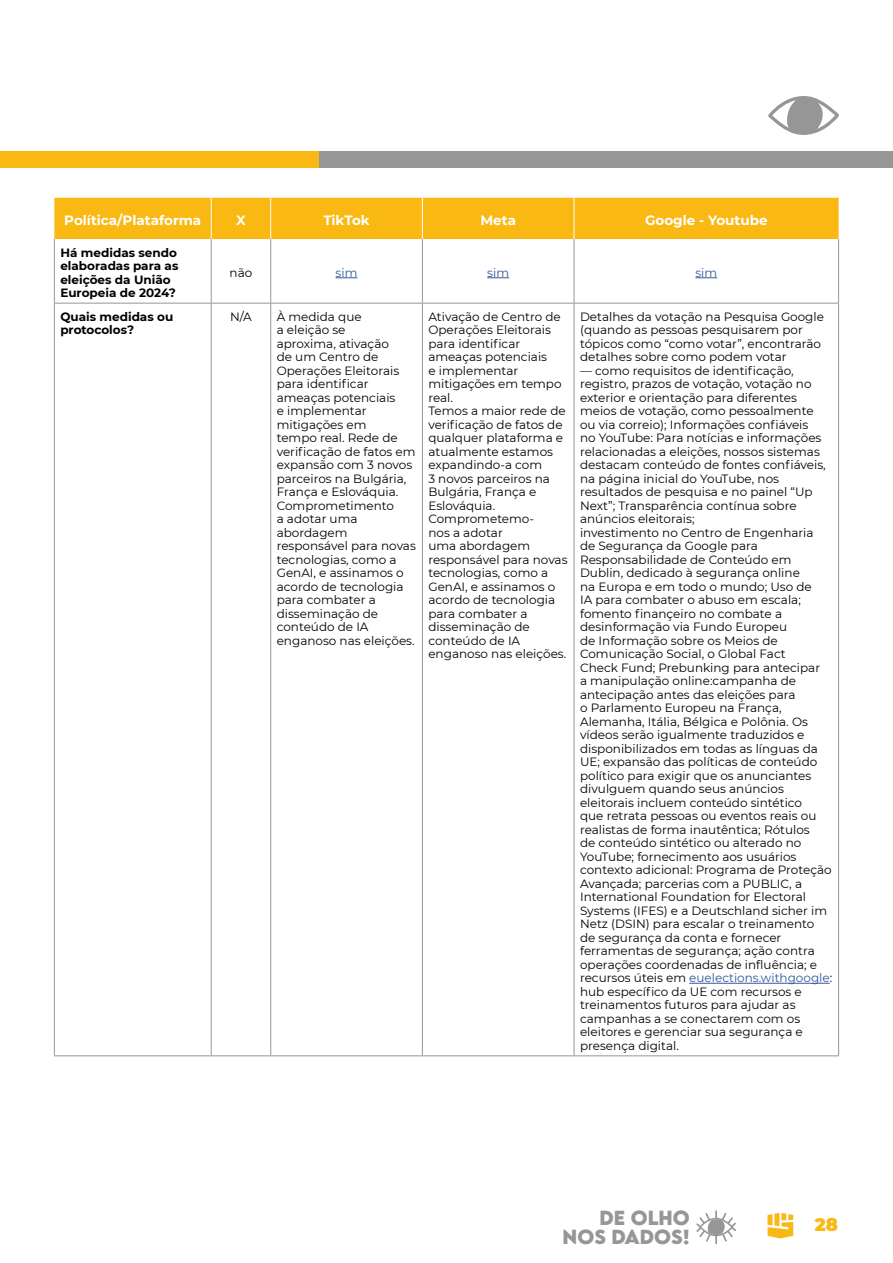
<style>
.page{position:relative;width:893px;height:1263px;background:#fff}
.page>*{position:absolute;margin:0;border:0;box-sizing:border-box;transform-origin:0 0}
.t1{font:700 18.15px/18.8px "LEMONMILK";color:#969696;text-align:right}
.t2{font:900 18px "Montserrat";color:#f9b812}
.t3{font:700 13.5px "Montserrat";color:#fff}
.t4{font:12px/13.5px "Montserrat";color:#000}
.t5{font:700 12px/13.5px "Montserrat";color:#000}
.t6{font:12px "Montserrat";color:#30589b}
.s1{color:#30589b}
</style>
<div class="page">
<div style="left:319px;top:151px;width:573px;height:16px;background:#969696"></div>
<div style="left:0;top:151px;width:319px;height:16px;background:#f9b812"></div>
<svg style="left:696px;top:1210px;width:40px;height:34px"></svg>
<svg style="left:767px;top:1213px;width:26px;height:25px"></svg>
<div style="left:54px;top:198px;width:785px;height:41px;background:#f9b812"></div>
<hr style="left:54px;top:239px;width:1px;height:64px;background:#969696">
<hr style="left:211px;top:239px;width:1px;height:64px;background:#969696">
<hr style="left:270px;top:239px;width:1px;height:64px;background:#969696">
<hr style="left:422px;top:239px;width:1px;height:64px;background:#969696">
<hr style="left:574px;top:239px;width:1px;height:64px;background:#969696">
<hr style="left:838px;top:239px;width:1px;height:64px;background:#969696">
<hr style="left:54px;top:303px;width:157px;height:1px;background:#969696">
<hr style="left:54px;top:303px;width:1px;height:752px;background:#969696">
<hr style="left:211px;top:303px;width:60px;height:1px;background:#969696">
<hr style="left:211px;top:303px;width:1px;height:752px;background:#969696">
<hr style="left:271px;top:303px;width:151px;height:1px;background:#969696">
<hr style="left:270px;top:303px;width:1px;height:752px;background:#969696">
<hr style="left:422px;top:303px;width:152px;height:1px;background:#969696">
<hr style="left:422px;top:303px;width:1px;height:752px;background:#969696">
<hr style="left:574px;top:303px;width:265px;height:1px;background:#969696">
<hr style="left:574px;top:303px;width:1px;height:752px;background:#969696">
<hr style="left:838px;top:303px;width:1px;height:752px;background:#969696">
<hr style="left:54px;top:1055px;width:157px;height:1px;background:#969696">
<hr style="left:211px;top:1055px;width:60px;height:1px;background:#969696">
<hr style="left:271px;top:1055px;width:151px;height:1px;background:#969696">
<hr style="left:422px;top:1055px;width:152px;height:1px;background:#969696">
<hr style="left:574px;top:1055px;width:265px;height:1px;background:#969696">
<hr style="left:211px;top:198px;width:1px;height:41px;background:#fff">
<hr style="left:270px;top:198px;width:1px;height:41px;background:#fff">
<hr style="left:422px;top:198px;width:1px;height:41px;background:#fff">
<hr style="left:574px;top:198px;width:1px;height:41px;background:#fff">
<svg style="left:336px;top:277px;width:21px;height:1px"></svg>
<svg style="left:487px;top:277px;width:22px;height:1px"></svg>
<svg style="left:695px;top:277px;width:22px;height:1px"></svg>
<hr style="left:689px;top:983px;width:141px;height:1px;background:#30589b">
<svg style="left:768px;top:96px;width:71px;height:39px"></svg>
<p class="t3" style="left:64px;top:210px;width:138px">Política/Plataforma</p>
<p class="t3" style="left:236px;top:210px;width:11px">X</p>
<p class="t3" style="left:323px;top:210px;width:48px">TikTok</p>
<p class="t3" style="left:480px;top:210px;width:37px">Meta</p>
<p class="t3" style="left:645px;top:210px;width:124px">Google - Youtube</p>
<p class="t5" style="left:60px;top:245px;width:120px">Há medidas sendo elaboradas para as eleições da União<br>Europeia de 2024?</p>
<p class="t4" style="left:230px;top:265px;width:24px">não</p>
<p class="t6" style="left:336px;top:264px;width:23px">sim</p>
<p class="t6" style="left:487px;top:264px;width:23px">sim</p>
<p class="t6" style="left:695px;top:264px;width:23px">sim</p>
<p class="t5" style="left:60px;top:309px;width:114px">Quais medidas ou protocolos?</p>
<p class="t4" style="left:230px;top:309px;width:23px">N/A</p>
<p class="t4" style="left:277px;top:309px;width:141px">À medida que<br>a eleição se<br>aproxima, ativação<br>de um Centro de<br>Operações Eleitorais para identificar ameaças potenciais<br>e implementar mitigações em<br>tempo real. Rede de verificação de fatos em expansão com 3 novos parceiros na Bulgária,<br>França e Eslováquia.<br>Comprometimento<br>a adotar uma abordagem responsável para novas tecnologias, como a<br>GenAI, e assinamos o acordo de tecnologia para combater a disseminação de conteúdo de IA enganoso nas eleições.</p>
<p class="t4" style="left:428px;top:309px;width:141px">Ativação de Centro de<br>Operações Eleitorais para identificar ameaças potenciais<br>e implementar mitigações em tempo real.<br>Temos a maior rede de verificação de fatos de qualquer plataforma e atualmente estamos expandindo-a com<br>3 novos parceiros na<br>Bulgária, França e<br>Eslováquia.<br>Comprometemo-<br>nos a adotar<br>uma abordagem responsável para novas tecnologias, como a<br>GenAI, e assinamos o acordo de tecnologia para combater a disseminação de conteúdo de IA enganoso nas eleições.</p>
<p class="t4" style="left:580px;top:309px;width:245px">Detalhes da votação na Pesquisa Google (quando as pessoas pesquisarem por tópicos como “como votar”, encontrarão detalhes sobre como podem votar</p>
<p class="t4" style="left:580px;top:363px;width:254px">— como requisitos de identificação, registro, prazos de votação, votação no exterior e orientação para diferentes meios de votação, como pessoalmente<br>ou via correio); Informações confiáveis<br>no YouTube: Para notícias e informações relacionadas a eleições, nossos sistemas destacam conteúdo de fontes confiáveis, na página inicial do YouTube, nos resultados de pesquisa e no painel “Up Next”; Transparência contínua sobre anúncios eleitorais;<br>investimento no Centro de Engenharia<br>de Segurança da Google para Responsabilidade de Conteúdo em Dublin, dedicado à segurança online<br>na Europa e em todo o mundo; Uso de<br>IA para combater o abuso em escala; fomento finançeiro no combate a desinformação via Fundo Europeu<br>de Informação sobre os Meios de Comunicação Social, o Global Fact<br>Check Fund; Prebunking para antecipar<br>a manipulação online:campanha de antecipação antes das eleições para<br>o Parlamento Europeu na França, Alemanha, Itália, Bélgica e Polônia. Os vídeos serão igualmente traduzidos e disponibilizados em todas as línguas da UE; expansão das políticas de conteúdo político para exigir que os anunciantes divulguem quando seus anúncios eleitorais incluem conteúdo sintético<br>que retrata pessoas ou eventos reais ou realistas de forma inautêntica; Rótulos<br>de conteúdo sintético ou alterado no YouTube; fornecimento aos usuários contexto adicional: Programa de Proteção Avançada; parcerias com a PUBLIC, a International Foundation for Electoral Systems (IFES) e a Deutschland sicher im Netz (DSIN) para escalar o treinamento de segurança da conta e fornecer ferramentas de segurança; ação contra operações coordenadas de influência; e recursos úteis em <span class="s1">euelections.withgoogle</span>: hub específico da UE com recursos e treinamentos futuros para ajudar as campanhas a se conectarem com os eleitores e gerenciar sua segurança e presença digital.</p>
<h1 class="t1" style="left:563px;top:1208px;width:129px">DE OLHO<br>NOS DADOS!</h1>
<h2 class="t2" style="left:815px;top:1211px;width:25px">28</h2>
</div>
